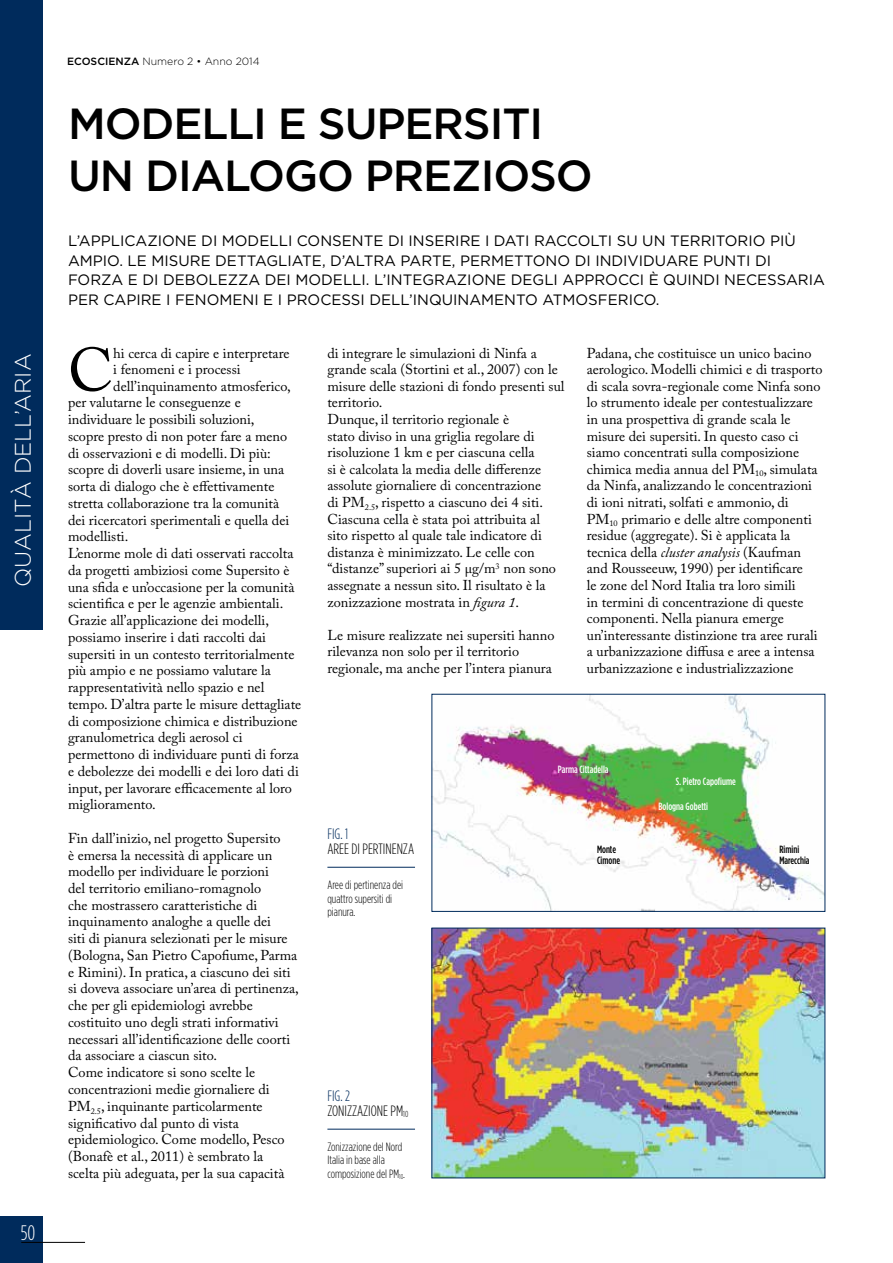
<style>
.page{position:relative;width:893px;height:1263px;background:#fff}
.page>*{position:absolute;margin:0;border:0;box-sizing:border-box;transform-origin:0 0}
.t1{font:60.6px "Adobe Caslon Pro";color:#000}
.t2{font:500 43.5px/52.5px "Gotham HTF";letter-spacing:-.025em;color:#000}
.t3{font:300 22.5px "Gotham HTF";color:#fff}
.t4{font:300 condensed 21px "Gotham HTF";color:#fff}
.t5{font:15px/19.5px "Gotham HTF";color:#000}
.t6{font:300 15px/15px "Gotham Condensed";color:#000}
.t7{font:14.25px/16.6px "Adobe Caslon Pro";color:#000}
.t8{font:300 condensed 12px/13.5px "Gotham HTF";color:#000}
.t9{font:500 condensed 10.5px "Gotham HTF";color:#fff}
.t10{font:300 10.5px "Gotham HTF";color:#000}
.t11{font:500 condensed 10.5px/10.5px "Gotham HTF";color:#000}
.s1{font-weight:500}
.s2{font-style:italic}
.s3{color:#002b5c}
.s4{font-size:8.7px}
.s5{font-size:7.05px}
</style>
<div class="page">
<div style="left:0;top:1216px;width:43px;height:47px;background:#002b5c"></div>
<hr style="left:21px;top:1242px;width:64px;height:1px;background:#000">
<div style="left:0;top:0;width:43px;height:629px;background:#002b5c"></div>
<hr style="left:327px;top:867px;width:88px;height:1px;background:#002b5c">
<img style="left:434px;top:930px;width:389px;height:246px">
<hr style="left:327px;top:1129px;width:88px;height:1px;background:#002b5c">
<img style="left:434px;top:696px;width:389px;height:214px">
<div style="left:432px;top:694px;width:393px;height:218px;border:1px solid #002b5c"></div>
<h3 class="t3" style="left:11px;top:587px;width:233px;rotate:-90deg">QUALITà DELL’ARIA</h3>
<p class="t4" style="left:21px;top:1221px;width:16px">50</p>
<p class="t10" style="left:67px;top:56px;width:194px"><span class="s1">ECOSCIENZA</span> Numero 2 • Anno 2014</p>
<p class="t2" style="left:68px;top:96px;width:526px">MODELLI E SUPERSITI<br>UN DIALOGO PREZIOSO</p>
<p class="t5" style="left:68px;top:231px;width:758px">L’APPLICAZIONE DI MODELLI CONSENTE DI INSERIRE I DATI RACCOLTI SU UN TERRITORIO PIÙ AMPIO. LE MISURE DETTAGLIATE, D’ALTRA PARTE, PERMETTONO DI INDIVIDUARE PUNTI DI FORZA E DI DEBOLEZZA DEI MODELLI. L’INTEGRAZIONE DEGLI APPROCCI È QUINDI NECESSARIA PER CAPIRE I FENOMENI E I PROCESSI DELL’INQUINAMENTO ATMOSFERICO.</p>
<p class="t1" style="left:68px;top:334px;width:47px">C</p>
<p class="t7" style="left:113px;top:344px;width:178px">hi cerca di capire e interpretare</p>
<p class="t7" style="left:113px;top:361px;width:129px">i fenomeni e i processi</p>
<p class="t7" style="left:113px;top:377px;width:179px">dell’inquinamento atmosferico,</p>
<p class="t7" style="left:68px;top:394px;width:174px">per valutarne le conseguenze e</p>
<p class="t7" style="left:68px;top:411px;width:188px">individuare le possibili soluzioni,</p>
<p class="t7" style="left:68px;top:428px;width:221px">scopre presto di non poter fare a meno</p>
<p class="t7" style="left:68px;top:444px;width:204px">di osservazioni e di modelli. Di più:</p>
<p class="t7" style="left:68px;top:461px;width:218px">scopre di doverli usare insieme, in una</p>
<p class="t7" style="left:68px;top:478px;width:208px">sorta di dialogo che è effettivamente</p>
<p class="t7" style="left:68px;top:495px;width:213px">stretta collaborazione tra la comunità</p>
<p class="t7" style="left:68px;top:511px;width:223px">dei ricercatori sperimentali e quella dei</p>
<p class="t7" style="left:68px;top:528px;width:62px">modellisti.</p>
<p class="t7" style="left:68px;top:545px;width:227px">L’enorme mole di dati osservati raccolta</p>
<p class="t7" style="left:68px;top:562px;width:223px">da progetti ambiziosi come Supersito è</p>
<p class="t7" style="left:68px;top:578px;width:228px">una sfida e un’occasione per la comunità</p>
<p class="t7" style="left:68px;top:595px;width:217px">scientifica e per le agenzie ambientali.</p>
<p class="t7" style="left:68px;top:612px;width:202px">Grazie all’applicazione dei modelli,</p>
<p class="t7" style="left:68px;top:628px;width:199px">possiamo inserire i dati raccolti dai</p>
<p class="t7" style="left:68px;top:645px;width:228px">supersiti in un contesto territorialmente</p>
<p class="t7" style="left:68px;top:662px;width:204px">più ampio e ne possiamo valutare la</p>
<p class="t7" style="left:68px;top:679px;width:198px">rappresentatività nello spazio e nel</p>
<p class="t7" style="left:68px;top:695px;width:235px">tempo. D’altra parte le misure dettagliate</p>
<p class="t7" style="left:68px;top:712px;width:231px">di composizione chimica e distribuzione</p>
<p class="t7" style="left:68px;top:729px;width:176px">granulometrica degli aerosol ci</p>
<p class="t7" style="left:68px;top:746px;width:232px">permettono di individuare punti di forza</p>
<p class="t7" style="left:68px;top:762px;width:232px">e debolezze dei modelli e dei loro dati di</p>
<p class="t7" style="left:68px;top:779px;width:225px">input, per lavorare efficacemente al loro</p>
<p class="t7" style="left:68px;top:796px;width:89px">miglioramento.</p>
<p class="t7" style="left:68px;top:829px;width:232px">Fin dall’inizio, nel progetto Supersito<br>è emersa la necessità di applicare un modello per individuare le porzioni<br>del territorio emiliano-romagnolo<br>che mostrassero caratteristiche di inquinamento analoghe a quelle dei<br>siti di pianura selezionati per le misure (Bologna, San Pietro Capofiume, Parma e Rimini). In pratica, a ciascuno dei siti si doveva associare un’area di pertinenza, che per gli epidemiologi avrebbe costituito uno degli strati informativi necessari all’identificazione delle coorti da associare a ciascun sito.<br>Come indicatore si sono scelte le concentrazioni medie giornaliere di PM<sub>2.5</sub>, inquinante particolarmente significativo dal punto di vista epidemiologico. Come modello, Pesco (Bonafè et al., 2011) è sembrato la<br>scelta più adeguata, per la sua capacità</p>
<p class="t7" style="left:327px;top:344px;width:239px">di integrare le simulazioni di Ninfa a grande scala (Stortini et al., 2007) con le misure delle stazioni di fondo presenti sul territorio.<br>Dunque, il territorio regionale è<br>stato diviso in una griglia regolare di risoluzione 1 km e per ciascuna cella<br>si è calcolata la media delle differenze assolute giornaliere di concentrazione<br>di PM<sub>2.5</sub>, rispetto a ciascuno dei 4 siti.<br>Ciascuna cella è stata poi attribuita al<br>sito rispetto al quale tale indicatore di distanza è minimizzato. Le celle con “distanze” superiori ai 5 μg/m<sup>3</sup> non sono assegnate a nessun sito. Il risultato è la zonizzazione mostrata in <span class="s2">figura 1</span>.</p>
<p class="t7" style="left:327px;top:626px;width:229px">Le misure realizzate nei supersiti hanno rilevanza non solo per il territorio regionale, ma anche per l’intera pianura</p>
<p class="t7" style="left:587px;top:344px;width:237px">Padana, che costituisce un unico bacino aerologico. Modelli chimici e di trasporto di scala sovra-regionale come Ninfa sono lo strumento ideale per contestualizzare in una prospettiva di grande scala le misure dei supersiti. In questo caso ci siamo concentrati sulla composizione chimica media annua del PM<sub>10</sub>, simulata da Ninfa, analizzando le concentrazioni di ioni nitrati, solfati e ammonio, di PM<sub>10</sub> primario e delle altre componenti residue (aggregate). Si è applicata la tecnica della <span class="s2">cluster analysis</span> (Kaufman and Rousseeuw, 1990) per identificare<br>le zone del Nord Italia tra loro simili<br>in termini di concentrazione di queste componenti. Nella pianura emerge un’interessante distinzione tra aree rurali a urbanizzazione diffusa e aree a intensa urbanizzazione e industrializzazione</p>
<p class="t6" style="left:327px;top:826px;width:88px"><span class="s3">FIG. 1<br></span>AREE DI PERTINENZA</p>
<p class="t8" style="left:327px;top:878px;width:77px">Aree di pertinenza dei quattro supersiti di pianura.</p>
<p class="t6" style="left:327px;top:1088px;width:82px"><span class="s3">FIG. 2<br></span>ZONIZZAZIONE PM<span class="s4">10</span></p>
<p class="t8" style="left:327px;top:1140px;width:79px">Zonizzazione del Nord<br>Italia in base alla composizione del PM<span class="s5">10</span>.</p>
<p class="t9" style="left:558px;top:763px;width:52px">Parma Cittadella</p>
<p class="t11" style="left:597px;top:844px;width:25px">Monte<br>Cimone</p>
<p class="t9" style="left:676px;top:775px;width:62px">S. Pietro Capofiume</p>
<p class="t9" style="left:658px;top:800px;width:51px">Bologna Gobetti</p>
<p class="t11" style="left:779px;top:844px;width:32px">Rimini<br>Marecchia</p>
</div>
